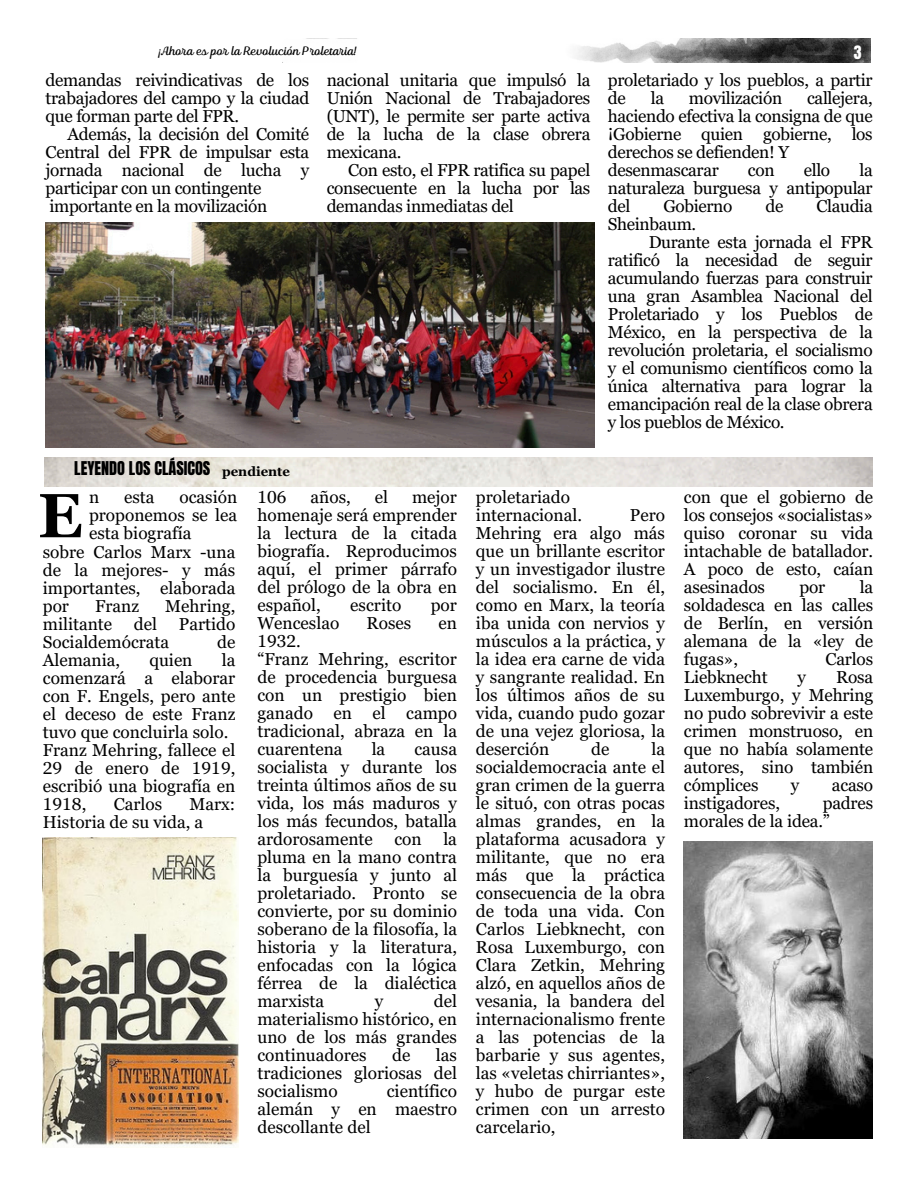
<style>
.page{position:relative;width:918px;height:1188px;background:#fff}
.page>*{position:absolute;margin:0;border:0;box-sizing:border-box;transform-origin:0 0}
.t1{font:700 62.25px "Georgia Pro";color:#000}
.t2{font:17.25px/18px "Georgia Pro";letter-spacing:-.01em;color:#000;text-align:justify}
.t3{font:16.2px "Anton";color:#000}
.t4{font:15.9px "Anton";color:#fff}
.t5{font:700 13.2px "Georgia Pro";color:#000}
.t6{font:11.85px "TT Polls Script";color:#000}
</style>
<div class="page">
<img style="left:576px;top:39px;width:294px;height:23px">
<img style="left:45px;top:457px;width:828px;height:29px">
<img style="left:43px;top:837px;width:195px;height:311px">
<img style="left:684px;top:841px;width:189px;height:297px">
<img style="left:46px;top:223px;width:549px;height:225px">
<p class="t6" style="left:158px;top:44px;width:200px">¡Ahora es por la Revolución Proletaria!</p>
<p class="t4" style="left:854px;top:40px;width:9px">3</p>
<p class="t2" style="left:46px;top:71px;width:265px">demandas reivindicativas de los</p>
<p class="t2" style="left:46px;top:89px;width:265px">trabajadores del campo y la ciudad</p>
<p class="t2" style="left:46px;top:107px;width:195px">que forman parte del FPR.</p>
<p class="t2" style="left:68px;top:125px;width:243px">Además, la decisión del Comité</p>
<p class="t2" style="left:46px;top:143px;width:265px">Central del FPR de impulsar esta</p>
<p class="t2" style="left:46px;top:161px;width:265px">jornada nacional de lucha y</p>
<p class="t2" style="left:46px;top:179px;width:217px">participar con un contingente</p>
<p class="t2" style="left:49px;top:197px;width:219px">importante en la movilización</p>
<h3 class="t3" style="left:74px;top:456px;width:138px">LEYENDO LOS CLÁSICOS</h3>
<p class="t5" style="left:222px;top:464px;width:69px">pendiente</p>
<h2 class="t2" style="left:327px;top:71px;width:265px">nacional unitaria que impulsó la</h2>
<h2 class="t2" style="left:327px;top:89px;width:265px">Unión Nacional de Trabajadores</h2>
<h2 class="t2" style="left:327px;top:107px;width:265px">(UNT), le permite ser parte activa</h2>
<h2 class="t2" style="left:327px;top:125px;width:265px">de la lucha de la clase obrera</h2>
<h2 class="t2" style="left:327px;top:143px;width:76px">mexicana.</h2>
<h2 class="t2" style="left:348px;top:161px;width:244px">Con esto, el FPR ratifica su papel</h2>
<h2 class="t2" style="left:327px;top:179px;width:265px">consecuente en la lucha por las</h2>
<h2 class="t2" style="left:327px;top:197px;width:189px">demandas inmediatas del</h2>
<h2 class="t2" style="left:608px;top:71px;width:266px">proletariado y los pueblos, a partir de</h2>
<h2 class="t2" style="left:608px;top:89px;width:266px;text-align:left;text-indent:199px">callejera, haciendo efectiva la consigna de que ¡Gobierne quien gobierne, los derechos se defienden! Y desenmascarar</h2>
<h2 class="t2" style="left:651px;top:89px;width:15px">la</h2>
<h2 class="t2" style="left:689px;top:89px;width:95px">movilización</h2>
<h2 class="t2" style="left:608px;top:161px;width:266px;text-indent:252px">la naturaleza burguesa y antipopular del</h2>
<h2 class="t2" style="left:748px;top:161px;width:28px">con</h2>
<h2 class="t2" style="left:804px;top:161px;width:28px">ello</h2>
<h2 class="t2" style="left:663px;top:197px;width:71px">Gobierno</h2>
<h2 class="t2" style="left:766px;top:197px;width:19px">de</h2>
<h2 class="t2" style="left:816px;top:197px;width:58px">Claudia</h2>
<h2 class="t2" style="left:608px;top:215px;width:90px">Sheinbaum.</h2>
<h2 class="t2" style="left:649px;top:233px;width:226px">Durante esta jornada el FPR</h2>
<h2 class="t2" style="left:608px;top:251px;width:266px">ratificó la necesidad de seguir</h2>
<h2 class="t2" style="left:608px;top:269px;width:266px">acumulando fuerzas para construir</h2>
<h2 class="t2" style="left:608px;top:287px;width:266px">una gran Asamblea Nacional del</h2>
<h2 class="t2" style="left:608px;top:305px;width:266px">Proletariado y los Pueblos de</h2>
<h2 class="t2" style="left:608px;top:323px;width:266px">México, en la perspectiva de la</h2>
<h2 class="t2" style="left:608px;top:341px;width:266px">revolución proletaria, el socialismo</h2>
<h2 class="t2" style="left:608px;top:359px;width:266px">y el comunismo científicos como la</h2>
<h2 class="t2" style="left:608px;top:377px;width:266px">única alternativa para lograr la</h2>
<h2 class="t2" style="left:608px;top:395px;width:266px">emancipación real de la clase obrera</h2>
<h2 class="t2" style="left:608px;top:413px;width:178px">y los pueblos de México.</h2>
<p class="t1" style="left:38px;top:480px;width:46px">E</p>
<h2 class="t2" style="left:89px;top:488px;width:150px;text-align:right">ocasión proponemos se lea</h2>
<h2 class="t2" style="left:89px;top:488px;width:12px">n</h2>
<h2 class="t2" style="left:124px;top:488px;width:32px">esta</h2>
<h2 class="t2" style="left:89px;top:524px;width:104px">esta biografía</h2>
<h2 class="t2" style="left:43px;top:543px;width:194px">sobre Carlos Marx -una de la mejores- y más importantes, elaborada por</h2>
<h2 class="t2" style="left:95px;top:597px;width:45px">Franz</h2>
<h2 class="t2" style="left:165px;top:597px;width:72px">Mehring,</h2>
<h2 class="t2" style="left:43px;top:615px;width:71px">militante</h2>
<h2 class="t2" style="left:134px;top:615px;width:25px">del</h2>
<h2 class="t2" style="left:179px;top:615px;width:58px">Partido</h2>
<h2 class="t2" style="left:43px;top:633px;width:128px">Socialdemócrata</h2>
<h2 class="t2" style="left:217px;top:633px;width:20px">de</h2>
<h2 class="t2" style="left:43px;top:651px;width:79px">Alemania,</h2>
<h2 class="t2" style="left:149px;top:651px;width:45px">quien</h2>
<h2 class="t2" style="left:43px;top:651px;width:194px;text-align:left;text-indent:179px">la comenzará a elaborar con F. Engels, pero ante el deceso de este Franz tuvo que concluirla solo.<br>Franz Mehring, fallece el<br>29 de enero de 1919, escribió una biografía en<br>1918,</h2>
<h2 class="t2" style="left:114px;top:795px;width:50px">Carlos</h2>
<h2 class="t2" style="left:43px;top:795px;width:194px;text-indent:147px">Marx:<br>Historia de su vida, a</h2>
<h2 class="t2" style="left:257px;top:488px;width:31px">106</h2>
<h2 class="t2" style="left:311px;top:488px;width:42px">años,</h2>
<h2 class="t2" style="left:375px;top:488px;width:15px">el</h2>
<h2 class="t2" style="left:257px;top:488px;width:201px;text-indent:155px">mejor homenaje será emprender la lectura de la citada biografía. Reproducimos aquí, el primer párrafo del prólogo de la obra en español,</h2>
<h2 class="t2" style="left:350px;top:596px;width:52px">escrito</h2>
<h2 class="t2" style="left:431px;top:596px;width:28px">por</h2>
<h2 class="t2" style="left:257px;top:614px;width:83px">Wenceslao</h2>
<h2 class="t2" style="left:367px;top:614px;width:46px">Roses</h2>
<h2 class="t2" style="left:439px;top:614px;width:20px">en</h2>
<h2 class="t2" style="left:257px;top:632px;width:201px;text-align:left">1932.<br>“Franz Mehring, escritor de procedencia burguesa con un prestigio bien ganado en el campo tradicional, abraza en la cuarentena</h2>
<h2 class="t2" style="left:372px;top:740px;width:15px">la</h2>
<h2 class="t2" style="left:257px;top:740px;width:201px;text-indent:157px">causa socialista y durante los treinta últimos años de su vida, los más maduros y los más fecundos, batalla ardorosamente</h2>
<h2 class="t2" style="left:257px;top:830px;width:201px;text-indent:186px">la pluma en la mano contra la burguesía y junto al proletariado. Pronto se convierte, por su dominio soberano de la filosofía, la historia y la literatura, enfocadas con la lógica férrea de la dialéctica marxista</h2>
<h2 class="t2" style="left:394px;top:830px;width:29px">con</h2>
<h2 class="t2" style="left:257px;top:992px;width:201px;text-indent:176px">del materialismo histórico, en uno de los más grandes continuadores</h2>
<h2 class="t2" style="left:375px;top:992px;width:10px">y</h2>
<h2 class="t2" style="left:257px;top:1046px;width:201px;text-indent:178px">las tradiciones gloriosas del socialismo</h2>
<h2 class="t2" style="left:392px;top:1046px;width:20px">de</h2>
<h2 class="t2" style="left:257px;top:1082px;width:201px;text-indent:129px">científico alemán y en maestro descollante del</h2>
<p class="t2" style="left:476px;top:488px;width:108px">proletariado internacional.</p>
<p class="t2" style="left:476px;top:506px;width:191px;text-indent:154px">Pero Mehring era algo más que un brillante escritor y un investigador ilustre del socialismo. En él, como en Marx, la teoría iba unida con nervios y músculos a la práctica, y la idea era carne de vida y sangrante realidad. En los últimos años de su vida, cuando pudo gozar de una vejez gloriosa, la deserción</p>
<p class="t2" style="left:476px;top:740px;width:191px;text-indent:175px">la socialdemocracia ante el gran crimen de la guerra le situó, con otras pocas almas grandes, en la plataforma acusadora y militante, que no era más que la práctica consecuencia de la obra de toda una vida. Con Carlos Liebknecht, con Rosa Luxemburgo, con Clara Zetkin, Mehring alzó, en aquellos años de vesania, la bandera del internacionalismo frente a las potencias de la barbarie y sus agentes, las «veletas chirriantes», y hubo de purgar este crimen con un arresto carcelario,</p>
<p class="t2" style="left:591px;top:740px;width:20px">de</p>
<h1 class="t2" style="left:684px;top:488px;width:191px">con que el gobierno de los consejos «socialistas» quiso coronar su vida intachable de batallador.<br>A poco de esto, caían asesinados</h1>
<h1 class="t2" style="left:684px;top:578px;width:191px;text-indent:176px">la soldadesca en las calles de Berlín, en versión alemana de la «ley de fugas»,</h1>
<h1 class="t2" style="left:799px;top:578px;width:27px">por</h1>
<h1 class="t2" style="left:825px;top:650px;width:49px">Carlos</h1>
<h1 class="t2" style="left:684px;top:668px;width:85px">Liebknecht</h1>
<h1 class="t2" style="left:798px;top:668px;width:10px">y</h1>
<h1 class="t2" style="left:684px;top:668px;width:191px;text-indent:152px">Rosa Luxemburgo, y Mehring no pudo sobrevivir a este crimen monstruoso, en que no había solamente autores, sino también cómplices</h1>
<h1 class="t2" style="left:791px;top:776px;width:10px">y</h1>
<h1 class="t2" style="left:832px;top:776px;width:43px">acaso</h1>
<h1 class="t2" style="left:684px;top:794px;width:98px">instigadores,</h1>
<h1 class="t2" style="left:684px;top:794px;width:191px;text-indent:139px">padres morales de la idea.”</h1>
</div>
